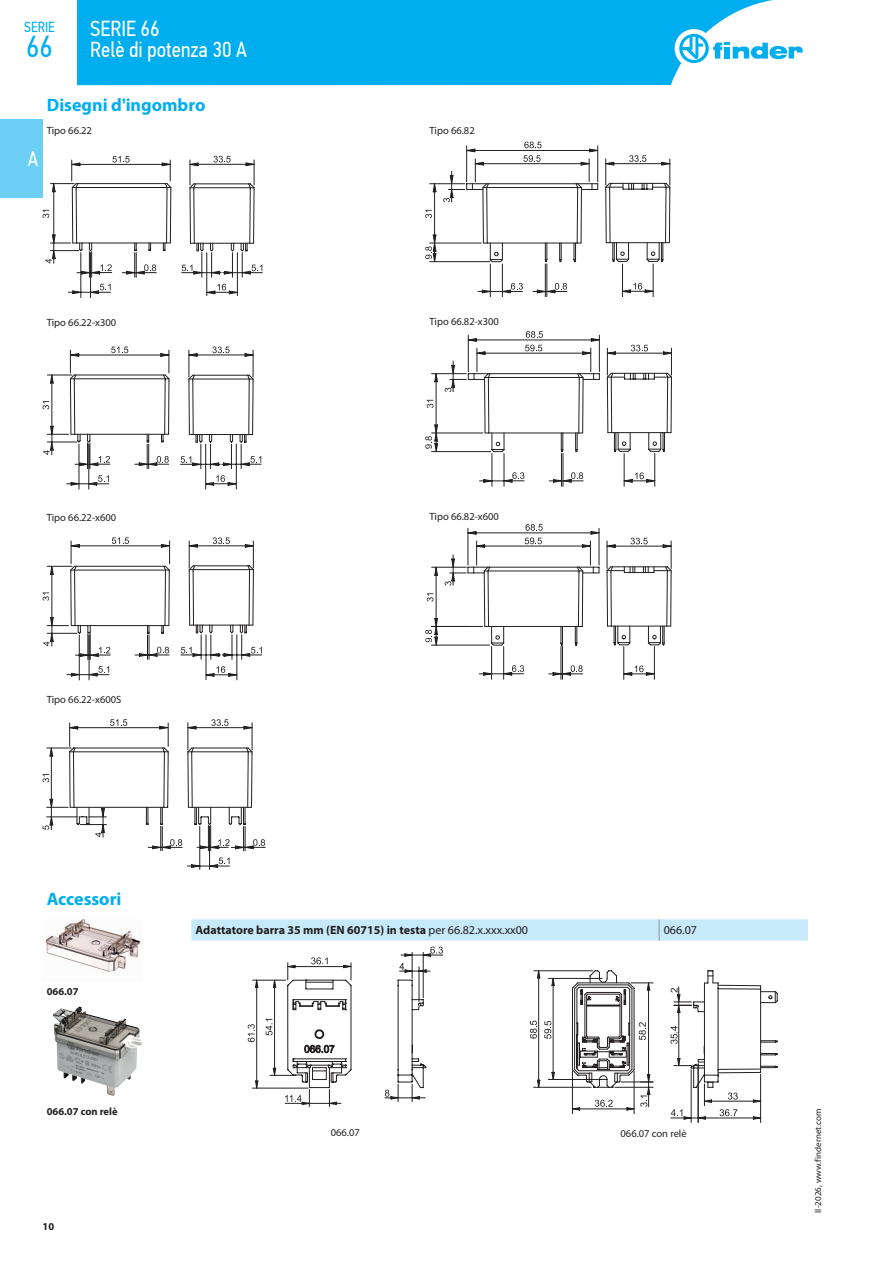
<style>
.page{position:relative;width:893px;height:1263px;background:#fff}
.page>*{position:absolute;margin:0;border:0;box-sizing:border-box;transform-origin:0 0}
.t1{font:30.3px "PF Din Text Cond Pro";color:#00aeef}
.t2{font:21.75px/21px "PF Din Text Cond Pro";color:#fff}
.t3{font:21px "PF Din Text Cond Pro";color:#fff}
.t4{font:700 18px "Myriad Pro";color:#00aeef}
.t5{font:14.55px "PF Din Text Cond Pro";color:#00aeef}
.t6{font:700 12px "Myriad Pro";color:#231f20}
.t7{font:12px "Myriad Pro";color:#231f20}
.t8{font:10.5px "Myriad Pro";color:#231f20}
.t9{font:700 10.5px "Myriad Pro";color:#231f20}
.t10{font:9px "Myriad Pro";color:#231f20}
.s1{font-weight:400}
</style>
<div class="page">
<div style="left:0;top:119px;width:43px;height:79px;background:#6bcff6"></div>
<hr style="left:206px;top:253px;width:1px;height:43px;background:#231f20">
<hr style="left:237px;top:253px;width:1px;height:43px;background:#231f20">
<hr style="left:81px;top:253px;width:1px;height:45px;background:#231f20">
<hr style="left:90px;top:253px;width:1px;height:45px;background:#231f20">
<svg style="left:207px;top:284px;width:31px;height:10px"></svg>
<svg style="left:182px;top:156px;width:80px;height:121px"></svg>
<svg style="left:68px;top:284px;width:43px;height:10px"></svg>
<svg style="left:43px;top:156px;width:129px;height:121px"></svg>
<hr style="left:205px;top:444px;width:1px;height:45px;background:#231f20">
<hr style="left:236px;top:444px;width:1px;height:45px;background:#231f20">
<hr style="left:79px;top:444px;width:1px;height:45px;background:#231f20">
<hr style="left:89px;top:444px;width:1px;height:45px;background:#231f20">
<svg style="left:67px;top:475px;width:42px;height:10px"></svg>
<svg style="left:43px;top:346px;width:127px;height:123px"></svg>
<svg style="left:180px;top:346px;width:81px;height:123px"></svg>
<svg style="left:205px;top:475px;width:31px;height:10px"></svg>
<hr style="left:79px;top:635px;width:1px;height:45px;background:#231f20">
<hr style="left:89px;top:635px;width:1px;height:45px;background:#231f20">
<svg style="left:67px;top:666px;width:42px;height:10px"></svg>
<svg style="left:43px;top:537px;width:128px;height:122px"></svg>
<svg style="left:181px;top:537px;width:81px;height:143px"></svg>
<hr style="left:199px;top:826px;width:1px;height:43px;background:#231f20">
<hr style="left:209px;top:826px;width:1px;height:43px;background:#231f20">
<svg style="left:43px;top:719px;width:222px;height:148px"></svg>
<hr style="left:622px;top:264px;width:1px;height:33px;background:#231f20">
<hr style="left:653px;top:264px;width:1px;height:33px;background:#231f20">
<hr style="left:434px;top:186px;width:1px;height:55px;background:#231f20">
<hr style="left:430px;top:183px;width:35px;height:1px;background:#231f20">
<svg style="left:425px;top:210px;width:7px;height:8px"></svg>
<hr style="left:545px;top:264px;width:1px;height:33px;background:#231f20">
<hr style="left:547px;top:264px;width:1px;height:33px;background:#231f20">
<hr style="left:490px;top:264px;width:1px;height:33px;background:#231f20">
<hr style="left:502px;top:264px;width:1px;height:33px;background:#231f20">
<hr style="left:430px;top:261px;width:60px;height:1px;background:#231f20">
<hr style="left:430px;top:243px;width:51px;height:1px;background:#231f20">
<svg style="left:605px;top:155px;width:66px;height:107px"></svg>
<svg style="left:433px;top:184px;width:3px;height:8px"></svg>
<svg style="left:425px;top:235px;width:11px;height:27px"></svg>
<svg style="left:623px;top:283px;width:30px;height:10px"></svg>
<svg style="left:533px;top:283px;width:34px;height:10px"></svg>
<svg style="left:478px;top:283px;width:45px;height:10px"></svg>
<svg style="left:443px;top:142px;width:155px;height:120px"></svg>
<hr style="left:624px;top:454px;width:1px;height:32px;background:#231f20">
<hr style="left:654px;top:453px;width:1px;height:33px;background:#231f20">
<hr style="left:432px;top:373px;width:34px;height:1px;background:#231f20">
<hr style="left:561px;top:453px;width:1px;height:33px;background:#231f20">
<hr style="left:563px;top:453px;width:1px;height:33px;background:#231f20">
<hr style="left:492px;top:454px;width:1px;height:32px;background:#231f20">
<hr style="left:504px;top:454px;width:1px;height:32px;background:#231f20">
<hr style="left:432px;top:451px;width:59px;height:1px;background:#231f20">
<hr style="left:432px;top:433px;width:51px;height:1px;background:#231f20">
<hr style="left:436px;top:376px;width:1px;height:55px;background:#231f20">
<svg style="left:427px;top:400px;width:6px;height:8px"></svg>
<svg style="left:435px;top:373px;width:3px;height:9px"></svg>
<svg style="left:425px;top:425px;width:13px;height:27px"></svg>
<svg style="left:479px;top:472px;width:45px;height:10px"></svg>
<svg style="left:549px;top:472px;width:34px;height:10px"></svg>
<svg style="left:624px;top:472px;width:31px;height:10px"></svg>
<svg style="left:445px;top:331px;width:155px;height:121px"></svg>
<svg style="left:606px;top:345px;width:66px;height:107px"></svg>
<hr style="left:431px;top:645px;width:59px;height:1px;background:#231f20">
<hr style="left:431px;top:626px;width:52px;height:1px;background:#231f20">
<hr style="left:599px;top:528px;width:1px;height:37px;background:#231f20">
<svg style="left:606px;top:538px;width:66px;height:107px"></svg>
<hr style="left:432px;top:567px;width:34px;height:1px;background:#231f20">
<hr style="left:436px;top:569px;width:1px;height:55px;background:#231f20">
<svg style="left:427px;top:593px;width:6px;height:9px"></svg>
<svg style="left:435px;top:567px;width:3px;height:8px"></svg>
<svg style="left:425px;top:618px;width:13px;height:27px"></svg>
<hr style="left:491px;top:646px;width:1px;height:33px;background:#231f20">
<hr style="left:503px;top:646px;width:1px;height:33px;background:#231f20">
<svg style="left:479px;top:665px;width:45px;height:10px"></svg>
<hr style="left:561px;top:646px;width:1px;height:33px;background:#231f20">
<hr style="left:562px;top:646px;width:1px;height:33px;background:#231f20">
<svg style="left:549px;top:665px;width:34px;height:10px"></svg>
<hr style="left:623px;top:647px;width:1px;height:32px;background:#231f20">
<hr style="left:654px;top:646px;width:1px;height:33px;background:#231f20">
<svg style="left:624px;top:665px;width:31px;height:10px"></svg>
<svg style="left:445px;top:524px;width:154px;height:122px"></svg>
<div style="left:191px;top:919px;width:617px;height:21px;background:#c6eafa"></div>
<img style="left:45px;top:919px;width:96px;height:53px">
<hr style="left:253px;top:980px;width:33px;height:1px;background:#231f20">
<hr style="left:252px;top:1088px;width:56px;height:1px;background:#231f20">
<svg style="left:248px;top:1024px;width:7px;height:18px"></svg>
<hr style="left:256px;top:984px;width:1px;height:100px;background:#231f20">
<svg style="left:385px;top:946px;width:58px;height:155px"></svg>
<svg style="left:255px;top:1081px;width:3px;height:7px"></svg>
<svg style="left:255px;top:980px;width:3px;height:7px"></svg>
<svg style="left:266px;top:957px;width:86px;height:150px"></svg>
<hr style="left:718px;top:1072px;width:43px;height:1px;background:#231f20">
<hr style="left:760px;top:989px;width:1px;height:83px;background:#231f20">
<hr style="left:718px;top:1069px;width:43px;height:1px;background:#231f20">
<hr style="left:718px;top:985px;width:43px;height:1px;background:#231f20">
<hr style="left:718px;top:988px;width:43px;height:1px;background:#231f20">
<svg style="left:761px;top:1053px;width:17px;height:2px"></svg>
<svg style="left:760px;top:986px;width:18px;height:17px"></svg>
<svg style="left:761px;top:1066px;width:17px;height:2px"></svg>
<svg style="left:761px;top:1040px;width:17px;height:3px"></svg>
<hr style="left:698px;top:1064px;width:1px;height:58px;background:#231f20">
<hr style="left:760px;top:1074px;width:1px;height:48px;background:#231f20">
<hr style="left:691px;top:1069px;width:1px;height:53px;background:#231f20">
<hr style="left:702px;top:1118px;width:55px;height:1px;background:#231f20">
<hr style="left:708px;top:1101px;width:48px;height:1px;background:#231f20">
<hr style="left:572px;top:1071px;width:1px;height:43px;background:#231f20">
<hr style="left:634px;top:1071px;width:1px;height:43px;background:#231f20">
<svg style="left:753px;top:1116px;width:8px;height:3px"></svg>
<svg style="left:670px;top:970px;width:68px;height:149px"></svg>
<svg style="left:530px;top:970px;width:123px;height:140px"></svg>
<img style="left:53px;top:1006px;width:89px;height:90px">
<div style="left:77px;top:0;width:696px;height:85px;background:#00aeef"></div>
<div style="left:675px;top:29px;width:38px;height:39px;background:#fff;border-radius:50%"></div>
<svg style="left:679px;top:34px;width:124px;height:29px"></svg>
<h3 class="t5" style="left:24px;top:19px;width:32px">SERIE</h3>
<h1 class="t1" style="left:26px;top:28px;width:28px">66</h1>
<h2 class="t2" style="left:90px;top:18px;width:158px">SERIE 66<br>Relè di potenza 30 A</h2>
<h3 class="t3" style="left:28px;top:147px;width:12px">A</h3>
<h3 class="t4" style="left:47px;top:93px;width:160px">Disegni d'ingombro</h3>
<p class="t8" style="left:47px;top:124px;width:47px">Tipo 66.22</p>
<p class="t8" style="left:47px;top:316px;width:71px">Tipo 66.22-x300</p>
<p class="t8" style="left:47px;top:511px;width:71px">Tipo 66.22-x600</p>
<p class="t8" style="left:47px;top:693px;width:76px">Tipo 66.22-x600S</p>
<h3 class="t4" style="left:47px;top:887px;width:76px">Accessori</h3>
<p class="t8" style="left:429px;top:124px;width:47px">Tipo 66.82</p>
<p class="t8" style="left:429px;top:315px;width:71px">Tipo 66.82-x300</p>
<p class="t8" style="left:429px;top:510px;width:71px">Tipo 66.82-x600</p>
<p class="t9" style="left:47px;top:985px;width:33px">066.07</p>
<p class="t9" style="left:47px;top:1104px;width:72px">066.07 con relè</p>
<p class="t9" style="left:43px;top:1219px;width:13px">10</p>
<p class="t6" style="left:196px;top:922px;width:334px">Adattatore barra 35 mm (EN 60715) in testa <span class="s1">per 66.82.x.xxx.xx00</span></p>
<p class="t7" style="left:664px;top:923px;width:35px">066.07</p>
<p class="t8" style="left:331px;top:1126px;width:31px">066.07</p>
<p class="t8" style="left:621px;top:1127px;width:68px">066.07 con relè</p>
<p class="t10" style="left:812px;top:1213px;width:105px;rotate:-90deg">II-2026, www.findernet.com</p>
</div>
